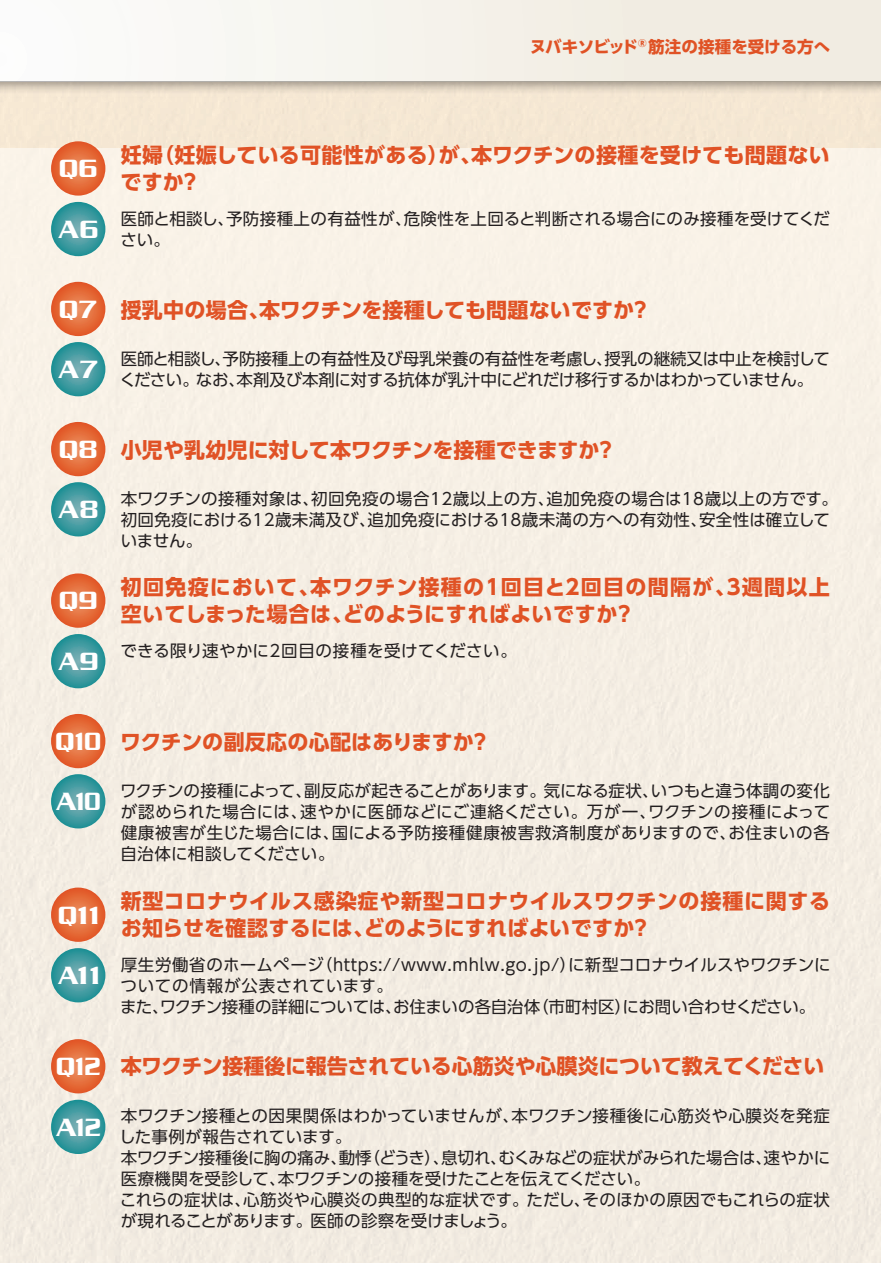
<style>
.page{position:relative;width:881px;height:1263px;background:#fff}
.page>*{position:absolute;margin:0;border:0;box-sizing:border-box;transform-origin:0 0}
.t1{font:27px "Serpentine ICG";color:#fff}
.t2{font:700 21px/27px "UD Shin Go Pro";letter-spacing:.01em;color:#e05225}
.t3{font:700 21px/27px "UD Shin Go Pro";letter-spacing:.04em;color:#e05225}
.t4{font:700 21px "UD Shin Go Pro";letter-spacing:-.01em;color:#e05225}
.t5{font:16.5px/21px "UD Shin Go Pro";letter-spacing:.005em;color:#231f20}
.t6{font:16.5px/21px "UD Shin Go Pro";letter-spacing:-.015em;color:#231f20}
.t7{font:700 16.5px "UD Shin Go Pro";letter-spacing:-.005em;color:#e05225}
.s1{font-family:"Serpentine ICG";font-weight:400;font-size:27px;color:#fff}
</style>
<div class="page">
<div style="left:0;top:0;width:880px;height:1263px;background:#f5eee4"></div>
<svg style="left:0;top:0;width:880px;height:131px"></svg>
<svg style="left:51px;top:141px;width:54px;height:55px;background:#e56d3d"></svg>
<svg style="left:51px;top:202px;width:54px;height:54px;background:#419ba0"></svg>
<svg style="left:51px;top:282px;width:54px;height:54px;background:#e46b3a"></svg>
<svg style="left:51px;top:342px;width:54px;height:54px;background:#429ba1"></svg>
<svg style="left:51px;top:573px;width:54px;height:55px;background:#e46d3d"></svg>
<svg style="left:51px;top:634px;width:54px;height:54px;background:#429ba0"></svg>
<svg style="left:51px;top:887px;width:54px;height:55px;background:#e46d3d"></svg>
<svg style="left:51px;top:948px;width:54px;height:54px;background:#429ba1"></svg>
<svg style="left:51px;top:1039px;width:54px;height:54px;background:#e46c3b"></svg>
<svg style="left:51px;top:1100px;width:54px;height:54px;background:#419ba0"></svg>
<svg style="left:51px;top:422px;width:54px;height:54px;background:#e46b3a"></svg>
<svg style="left:51px;top:482px;width:54px;height:54px;background:#429ba1"></svg>
<svg style="left:51px;top:714px;width:54px;height:54px;background:#e46b3a"></svg>
<svg style="left:51px;top:774px;width:54px;height:54px;background:#429ba1"></svg>
<p class="t7" style="left:529px;top:33px;width:302px">ヌバキソビッド<sup>®</sup> 筋注の接種を受ける方へ</p>
<h1 class="t1" style="left:59px;top:153px;width:40px">Q6</h1>
<h1 class="t1" style="left:58px;top:214px;width:42px">A6</h1>
<p class="t2" style="left:121px;top:141px;width:710px">妊婦（妊娠している可能性がある）が、本ワクチンの接種を受けても問題ないですか？</p>
<p class="t5" style="left:120px;top:207px;width:711px">医師と相談し、予防接種上の有益性が、危険性を上回ると判断される場合にのみ接種を受けてください。</p>
<p class="t2" style="left:59px;top:296px;width:593px"><span class="s1">Q7</span> 授乳中の場合、本ワクチンを接種しても問題ないですか？</p>
<h1 class="t1" style="left:58px;top:354px;width:42px">A7</h1>
<p class="t6" style="left:119px;top:347px;width:711px">医師と相談し、予防接種上の有益性及び母乳栄養の有益性を考慮し、授乳の継続又は中止を検討してください。なお、本剤及び本剤に対する抗体が乳汁中にどれだけ移行するかはわかっていません。</p>
<p class="t2" style="left:59px;top:436px;width:558px"><span class="s1">Q8</span> 小児や乳幼児に対して本ワクチンを接種できますか？</p>
<h1 class="t1" style="left:58px;top:494px;width:42px">A8</h1>
<h1 class="t1" style="left:59px;top:586px;width:40px">Q9</h1>
<h1 class="t1" style="left:58px;top:646px;width:42px">A9</h1>
<p class="t5" style="left:121px;top:487px;width:718px">本ワクチンの接種対象は、初回免疫の場合12歳以上の方、追加免疫の場合は18歳以上の方です。初回免疫における12歳未満及び、追加免疫における18歳未満の方への有効性、安全性は確立していません。</p>
<p class="t3" style="left:121px;top:573px;width:710px">初回免疫において、本ワクチン接種の1回目と2回目の間隔が、3週間以上空いてしまった場合は、どのようにすればよいですか？</p>
<p class="t5" style="left:120px;top:639px;width:398px">できる限り速やかに2回目の接種を受けてください。</p>
<p class="t2" style="left:55px;top:728px;width:436px"><span class="s1">Q10</span> ワクチンの副反応の心配はありますか？</p>
<h1 class="t1" style="left:56px;top:786px;width:47px">A10</h1>
<h1 class="t1" style="left:58px;top:900px;width:42px">Q11</h1>
<h1 class="t1" style="left:57px;top:960px;width:43px">A11</h1>
<p class="t5" style="left:120px;top:779px;width:711px;text-align:justify">ワクチンの接種によって、副反応が起きることがあります。気になる症状、いつもと違う体調の変化が認められた場合には、速やかに医師などにご連絡ください。万が一、ワクチンの接種によって健康被害が生じた場合には、国による予防接種健康被害救済制度がありますので、お住まいの各自治体に相談してください。</p>
<p class="t2" style="left:121px;top:887px;width:710px">新型コロナウイルス感染症や新型コロナウイルスワクチンの接種に関するお知らせを確認するには、どのようにすればよいですか？</p>
<p class="t5" style="left:120px;top:953px;width:711px">厚生労働省のホームページ（https://www.mhlw.go.jp/）に新型コロナウイルスやワクチンについての情報が公表されています。<br>また、ワクチン接種の詳細については、お住まいの各自治体（市町村区）にお問い合わせください。</p>
<p class="t4" style="left:56px;top:1048px;width:769px"><span class="s1">Q12</span> 本ワクチン接種後に報告されている心筋炎や心膜炎について教えてください</p>
<h1 class="t1" style="left:55px;top:1112px;width:47px">A12</h1>
<p class="t5" style="left:119px;top:1105px;width:712px">本ワクチン接種との因果関係はわかっていませんが、本ワクチン接種後に心筋炎や心膜炎を発症した事例が報告されています。<br>本ワクチン接種後に胸の痛み、動悸（どうき）、息切れ、むくみなどの症状がみられた場合は、速やかに医療機関を受診して、本ワクチンの接種を受けたことを伝えてください。<br>これらの症状は、心筋炎や心膜炎の典型的な症状です。ただし、そのほかの原因でもこれらの症状が現れることがあります。医師の診察を受けましょう。</p>
</div>
